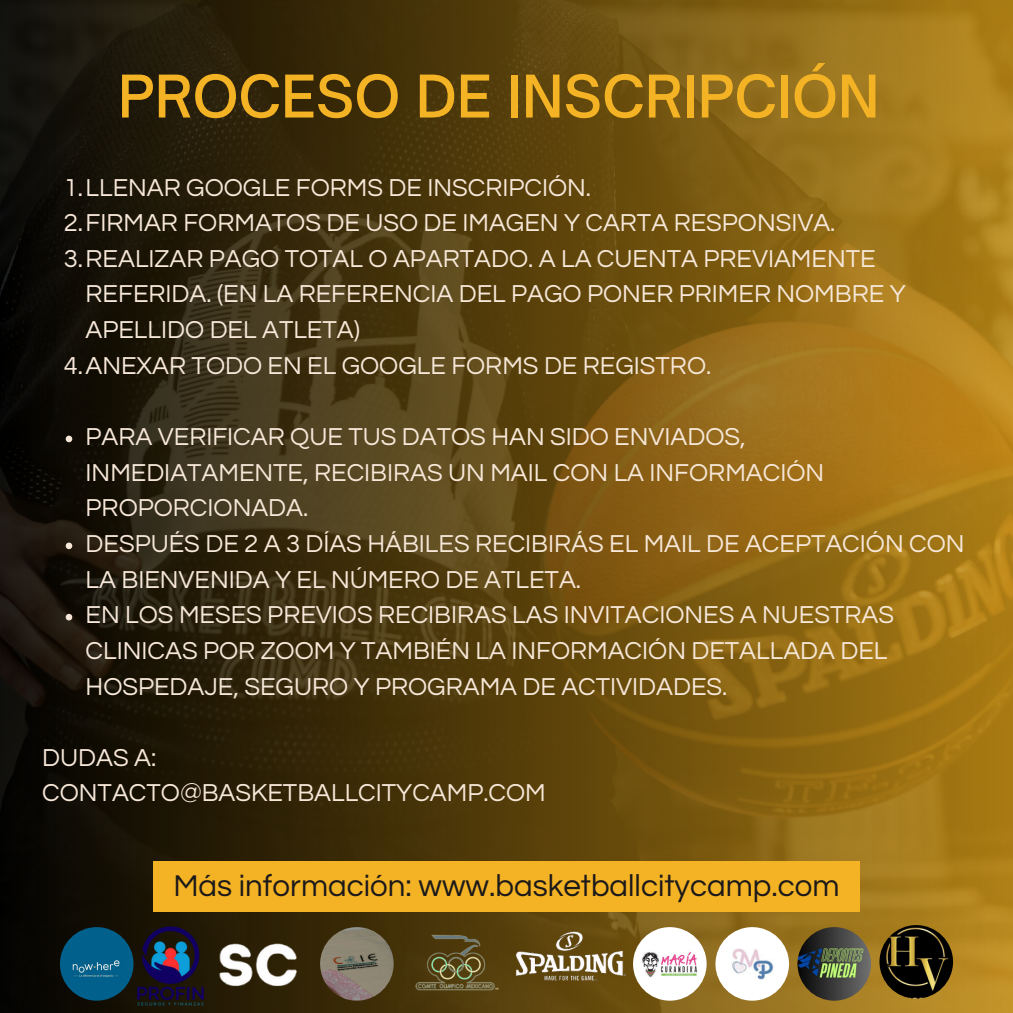
<style>
.page{position:relative;width:1013px;height:1013px;background:#fff}
.page>*{position:absolute;margin:0;border:0;box-sizing:border-box;transform-origin:0 0}
.t1{font:500 56.25px "Open Sauce One";color:#f4b324}
.t2{font:31.25px "Questrial";color:#1c191a}
.t3{font:25.5px/35.6px "Questrial";color:#f6e7d8}
</style>
<div class="page">
<img style="left:0;top:0;width:1012px;height:1012px">
<svg style="left:66px;top:435px;width:6px;height:7px"></svg>
<svg style="left:66px;top:542px;width:6px;height:7px"></svg>
<svg style="left:66px;top:614px;width:6px;height:6px"></svg>
<div style="left:153px;top:860px;width:706px;height:51px;background:#f4b324"></div>
<img style="left:210px;top:927px;width:98px;height:73px">
<img style="left:523px;top:912px;width:109px;height:99px">
<img style="left:388px;top:911px;width:135px;height:101px">
<img style="left:133px;top:920px;width:77px;height:88px">
<img style="left:633px;top:927px;width:73px;height:73px;border-radius:50%">
<img style="left:715px;top:927px;width:74px;height:73px;border-radius:50%">
<img style="left:797px;top:927px;width:74px;height:73px;border-radius:50%">
<img style="left:60px;top:927px;width:73px;height:73px;border-radius:50%">
<img style="left:879px;top:925px;width:74px;height:73px;border-radius:50%">
<img style="left:320px;top:927px;width:73px;height:73px;border-radius:50%">
<h1 class="t1" style="left:118px;top:61px;width:763px">PROCESO DE INSCRIPCIÓN</h1>
<p class="t3" style="left:64px;top:170px;width:528px">1.LLENAR GOOGLE FORMS DE INSCRIPCIÓN.</p>
<p class="t3" style="left:64px;top:205px;width:773px">2.FIRMAR FORMATOS DE USO DE IMAGEN Y CARTA RESPONSIVA.</p>
<p class="t3" style="left:86px;top:241px;width:821px;text-indent:-22px">3.REALIZAR PAGO TOTAL O APARTADO. A LA CUENTA PREVIAMENTE<br>REFERIDA. (EN LA REFERENCIA DEL PAGO PONER PRIMER NOMBRE Y<br>APELLIDO DEL ATLETA)</p>
<p class="t3" style="left:64px;top:348px;width:649px">4.ANEXAR TODO EN EL GOOGLE FORMS DE REGISTRO.</p>
<p class="t3" style="left:86px;top:419px;width:740px">PARA VERIFICAR QUE TUS DATOS HAN SIDO ENVIADOS,<br>INMEDIATAMENTE, RECIBIRAS UN MAIL CON LA INFORMACIÓN<br>PROPORCIONADA.</p>
<p class="t3" style="left:86px;top:526px;width:880px">DESPUÉS DE 2 A 3 DÍAS HÁBILES RECIBIRÁS EL MAIL DE ACEPTACIÓN CON<br>LA BIENVENIDA Y EL NÚMERO DE ATLETA.</p>
<p class="t3" style="left:86px;top:597px;width:810px">EN LOS MESES PREVIOS RECIBIRAS LAS INVITACIONES A NUESTRAS<br>CLINICAS POR ZOOM Y TAMBIÉN LA INFORMACIÓN DETALLADA DEL<br>HOSPEDAJE, SEGURO Y PROGRAMA DE ACTIVIDADES.</p>
<h3 class="t3" style="left:42px;top:740px;width:505px">DUDAS A:<br>CONTACTO@BASKETBALLCITYCAMP.COM</h3>
<h2 class="t2" style="left:173px;top:869px;width:667px">Más información: www.basketballcitycamp.com</h2>
</div>
